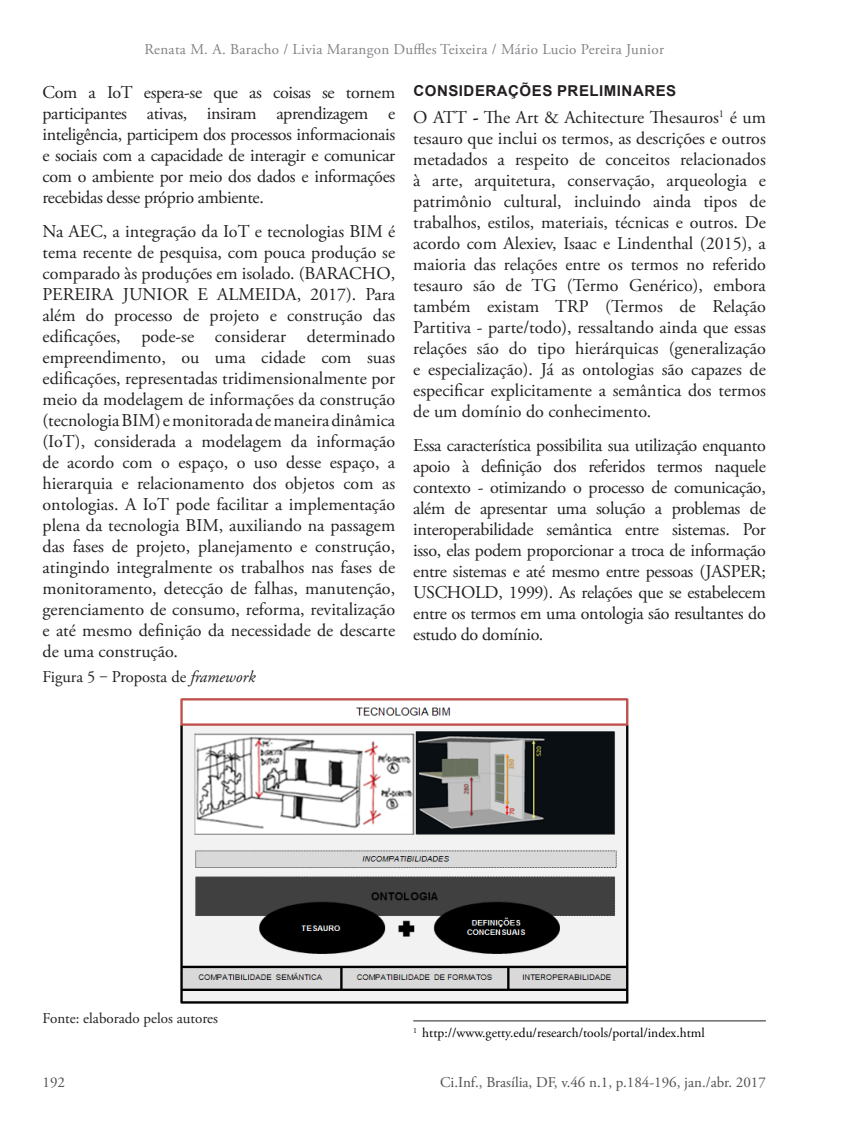
<style>
.page{position:relative;width:851px;height:1127px;background:#fff}
.page>*{position:absolute;margin:0;border:0;box-sizing:border-box;transform-origin:0 0}
.Corpo_de_Texto{font:18px/21px "Adobe Garamond Pro";letter-spacing:-.01em;color:#231f20;text-align:justify}
.Ci_Inf__Título_image{font:16.5px "Adobe Garamond Pro";color:#231f20}
.t1{font:15px "Adobe Garamond Pro";letter-spacing:.02em;color:#808285}
.t2{font:15px "Adobe Garamond Pro";color:#524f4f}
.Fonte{font:15px "Adobe Garamond Pro";color:#231f20}
.Ci_Inf__Seção_de_art{font:700 15px "Arial";letter-spacing:.035em;color:#231f20}
.Notas_de_rodapé{font:13.5px "Adobe Garamond Pro";color:#000}
.s1{font-weight:700}
.s2{font-style:italic}
</style>
<div class="page">
<hr style="left:413px;top:1020px;width:352px;height:1px;background:#231f20">
<img style="left:180px;top:698px;width:449px;height:306px">
<p class="t1" style="left:144px;top:40px;width:521px">Renata M. A. Baracho / Livia Marangon Duffles Teixeira / Mário Lucio Pereira Junior</p>
<p class="Corpo_de_Texto" style="left:43px;top:83px;width:354px">Com a IoT espera-se que as coisas se tornem participantes ativas, insiram aprendizagem e inteligência, participem dos processos informacionais e sociais com a capacidade de interagir e comunicar com o ambiente por meio dos dados e informações recebidas desse próprio ambiente.</p>
<p class="Corpo_de_Texto" style="left:43px;top:221px;width:354px">Na AEC, a integração da IoT e tecnologias BIM é tema recente de pesquisa, com pouca produção se comparado às produções em isolado. (BARACHO, PEREIRA JUNIOR E ALMEIDA, 2017). Para além do processo de projeto e construção das edificações, pode-se considerar determinado empreendimento, ou uma cidade com suas edificações, representadas tridimensionalmente por meio da modelagem de informações da construção (tecnologia BIM) e monitorada de maneira dinâmica (IoT), considerada a modelagem da informação de acordo com o espaço, o uso desse espaço, a hierarquia e relacionamento dos objetos com as ontologias. A IoT pode facilitar a implementação plena da tecnologia BIM, auxiliando na passagem das fases de projeto, planejamento e construção, atingindo integralmente os trabalhos nas fases de monitoramento, detecção de falhas, manutenção, gerenciamento de consumo, reforma, revitalização e até mesmo definição da necessidade de descarte de uma construção.</p>
<p class="Ci_Inf__Seção_de_art" style="left:413px;top:80px;width:264px">CONSIDERAÇÕES PRELIMINARES</p>
<p class="Corpo_de_Texto" style="left:413px;top:108px;width:354px">O ATT <span class="s1">-</span> The Art &amp; Achitecture Thesauros<sup>1</sup> é um tesauro que inclui os termos, as descrições e outros metadados a respeito de conceitos relacionados à arte, arquitetura, conservação, arqueologia e patrimônio cultural, incluindo ainda tipos de trabalhos, estilos, materiais, técnicas e outros. De acordo com Alexiev, Isaac e Lindenthal (2015), a maioria das relações entre os termos no referido tesauro são de TG (Termo Genérico), embora também existam TRP (Termos de Relação Partitiva - parte/todo), ressaltando ainda que essas relações são do tipo hierárquicas (generalização e especialização). Já as ontologias são capazes de especificar explicitamente a semântica dos termos de um domínio do conhecimento.</p>
<p class="Corpo_de_Texto" style="left:413px;top:436px;width:354px">Essa característica possibilita sua utilização enquanto apoio à definição dos referidos termos naquele contexto - otimizando o processo de comunicação, além de apresentar uma solução a problemas de interoperabilidade semântica entre sistemas. Por isso, elas podem proporcionar a troca de informação entre sistemas e até mesmo entre pessoas (JASPER; USCHOLD, 1999). As relações que se estabelecem entre os termos em uma ontologia são resultantes do estudo do domínio.</p>
<p class="Ci_Inf__Título_image" style="left:43px;top:666px;width:214px">Figura 5 ‒ Proposta de <span class="s2">framework</span></p>
<p class="Fonte" style="left:43px;top:1009px;width:177px">Fonte: elaborado pelos autores</p>
<p class="Notas_de_rodapé" style="left:413px;top:1025px;width:293px"><sup>1</sup> http://www.getty.edu/research/tools/portal/index.html</p>
<p class="t2" style="left:43px;top:1073px;width:24px">192</p>
<p class="t2" style="left:440px;top:1073px;width:327px">Ci.Inf., Brasília, DF, v.46 n.1, p.184-196, jan./abr. 2017</p>
</div>
